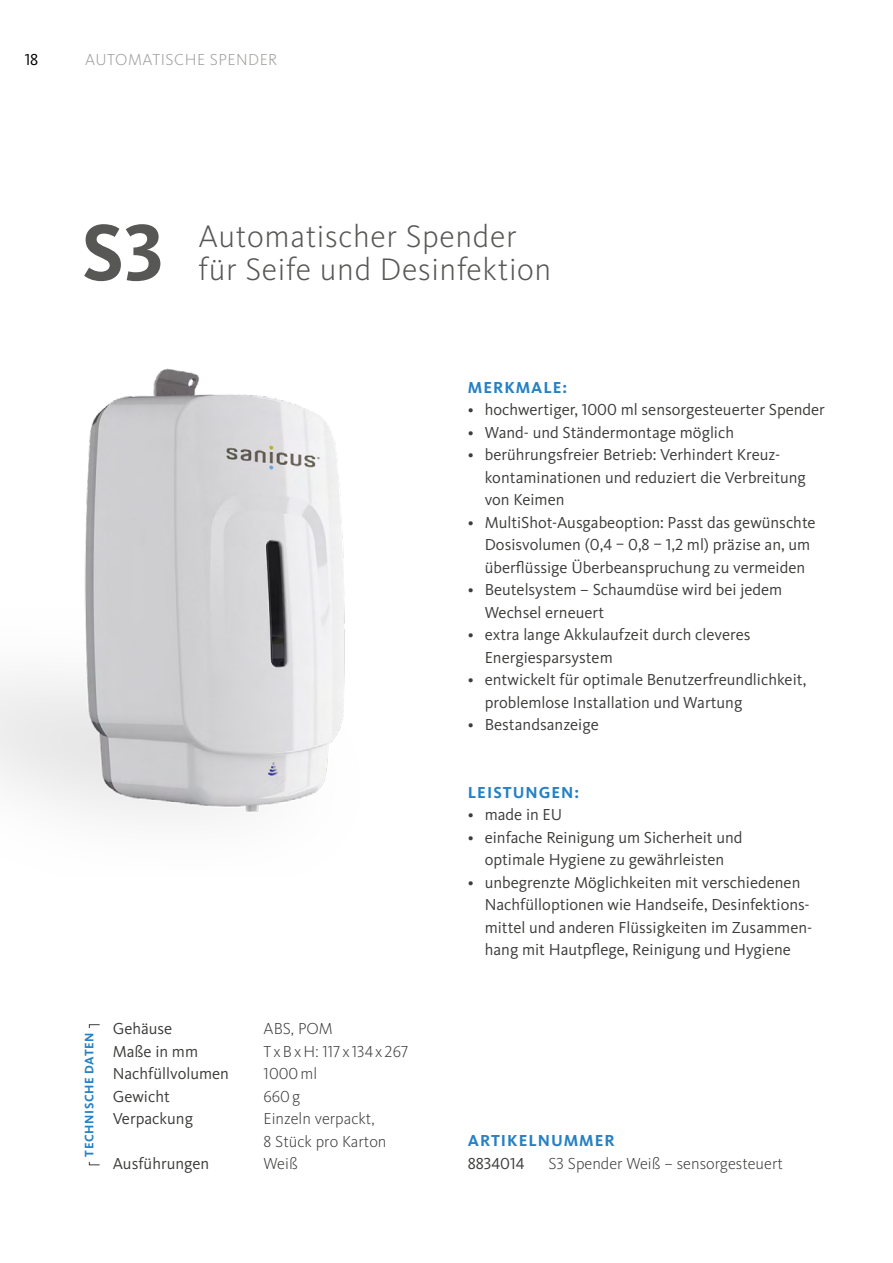
<style>
.page{position:relative;width:893px;height:1263px;background:#fff}
.page>*{position:absolute;margin:0;border:0;box-sizing:border-box;transform-origin:0 0}
.t1{font:700 82.5px "Kievit Pro";color:#575756}
.t2{font:300 32.25px/33px "Kievit Pro";letter-spacing:.02em;color:#575756}
.t3{font:16.5px/22.5px "Kievit Pro";color:#3c3c3b}
.t4{font:300 16.5px/22.5px "Kievit Pro";color:#3c3c3b}
.t5{font:700 16.5px "Kievit Pro";letter-spacing:.06em;color:#2581c4}
.t6{font:300 16.5px "Kievit Pro";letter-spacing:.03em;color:#9d9d9c}
.t7{font:300 16.5px "Kievit Pro";letter-spacing:.125em;color:#3c3c3b}
.t8{font:16.5px "Kievit Pro";color:#000}
.t9{font:700 12.75px "Kievit Pro";letter-spacing:.05em;color:#2581c4}
</style>
<div class="page">
<img style="left:0;top:368px;width:345px;height:450px">
<p class="t8" style="left:25px;top:50px;width:15px">18</p>
<p class="t6" style="left:85px;top:50px;width:194px">AUTOMATISCHE SPENDER</p>
<h1 class="t1" style="left:82px;top:203px;width:84px">S3</h1>
<h2 class="t2" style="left:198px;top:220px;width:354px">Automatischer Spender für Seife und Desinfektion</h2>
<p class="t5" style="left:468px;top:377px;width:101px">MERKMALE:</p>
<p class="t3" style="left:468px;top:398px;width:359px">• hochwertiger, 1000 ml sensorgesteuerter Spender</p>
<p class="t3" style="left:468px;top:421px;width:268px">• Wand- und Ständermontage möglich</p>
<p class="t3" style="left:485px;top:443px;width:323px;text-indent:-17px">• berührungsfreier Betrieb: Verhindert Kreuz&shy;kontaminationen und reduziert die Verbreitung von Keimen</p>
<p class="t3" style="left:485px;top:511px;width:332px;text-indent:-17px">• MultiShot-Ausgabeoption: Passt das gewünschte<br>Dosisvolumen (0,4 – 0,8 – 1,2 ml) präzise an, um überflüssige Überbeanspruchung zu vermeiden</p>
<p class="t3" style="left:485px;top:578px;width:299px;text-indent:-17px">• Beutelsystem – Schaumdüse wird bei jedem<br>Wechsel erneuert</p>
<p class="t3" style="left:485px;top:623px;width:267px;text-indent:-17px">• extra lange Akkulaufzeit durch cleveres<br>Energiesparsystem</p>
<p class="t3" style="left:485px;top:668px;width:323px;text-indent:-17px">• entwickelt für optimale Benutzerfreundlichkeit, problemlose Installation und Wartung</p>
<p class="t3" style="left:468px;top:713px;width:133px">• Bestandsanzeige</p>
<p class="t9" style="left:82px;top:1157px;width:126px;rotate:-90deg">TECHNISCHE DATEN</p>
<p class="t3" style="left:113px;top:1017px;width:61px">Gehäuse</p>
<p class="t4" style="left:264px;top:1017px;width:71px">ABS, POM</p>
<p class="t3" style="left:113px;top:1040px;width:87px">Maße in mm</p>
<p class="t7" style="left:264px;top:1041px;width:146px">TxBxH: 117x134x267</p>
<p class="t3" style="left:113px;top:1062px;width:118px">Nachfüllvolumen</p>
<p class="t4" style="left:264px;top:1062px;width:55px">1000ml</p>
<p class="t3" style="left:113px;top:1085px;width:59px">Gewicht</p>
<p class="t4" style="left:264px;top:1085px;width:38px">660g</p>
<p class="t3" style="left:113px;top:1107px;width:82px">Verpackung</p>
<p class="t4" style="left:264px;top:1107px;width:124px">Einzeln verpackt,<br>8 Stück pro Karton</p>
<p class="t3" style="left:113px;top:1152px;width:98px">Ausführungen</p>
<p class="t4" style="left:264px;top:1152px;width:36px">Weiß</p>
<p class="t5" style="left:468px;top:782px;width:113px">LEISTUNGEN:</p>
<p class="t3" style="left:468px;top:803px;width:96px">• made in EU</p>
<p class="t3" style="left:468px;top:826px;width:276px;text-align:center">• einfache Reinigung um Sicherheit und optimale Hygiene zu gewährleisten</p>
<p class="t3" style="left:485px;top:871px;width:329px;text-indent:-17px">• unbegrenzte Möglichkeiten mit verschiedenen Nachfülloptionen wie Handseife, Desinfektions&shy;mittel und anderen Flüssigkeiten im Zusammen&shy;hang mit Hautpflege, Reinigung und Hygiene</p>
<p class="t5" style="left:468px;top:1131px;width:148px">ARTIKELNUMMER</p>
<p class="t3" style="left:468px;top:1152px;width:58px">8834014</p>
<p class="t4" style="left:549px;top:1152px;width:236px">S3 Spender Weiß – sensorgesteuert</p>
</div>
